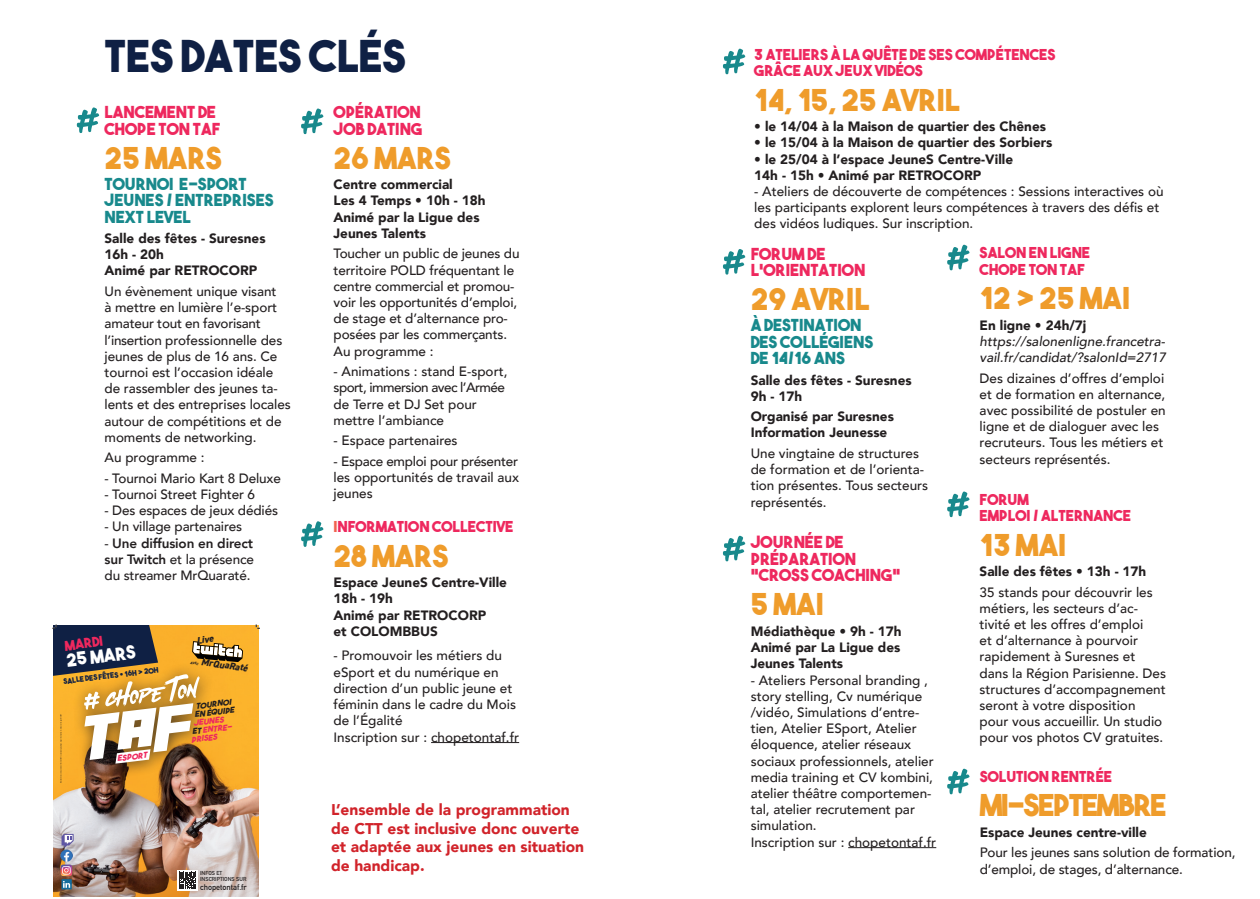
<style>
.page{position:relative;width:1260px;height:899px;background:#fff}
.page>*{position:absolute;margin:0;border:0;box-sizing:border-box;transform-origin:0 0}
.t1{font:43.8px "The Bold Font";color:#0f2044}
.t2{font:30px "The Bold Font";color:#ef9c2b}
.t3{font:30px "The Bold Font";letter-spacing:-.05em;color:#ef9c2b}
.t4{font:17.85px "The Bold Font";color:#fff}
.t5{font:16.5px/16.5px "The Bold Font";color:#ee285e}
.t6{font:16.5px/16.5px "The Bold Font";color:#18898c}
.t7{font:900 15.6px/18.6px "Avenir";color:#d1232a}
.t8{font:15px/16.5px "The Bold Font";color:#ee285e}
.t9{font:500 13.5px/16.2px "Avenir";color:#231f20}
.t10{font:900 13.5px/16.2px "Avenir";color:#231f20}
.t11{font:italic 500 13.5px/16.2px "Avenir";color:#231f20}
.t12{font:13.5px "The Bold Font";color:#ee285e}
.t13{font:italic 800 9.75px "DIN2014";color:#231f20}
.t14{font:700 8.1px "DIN Alternate";color:#231f20}
.t15{font:italic 7.95px/8.2px "The Bold Font";color:#ee285e;scale:1.07 1}
.t16{font:italic 7.95px/8.2px "The Bold Font";color:#231f20;scale:1.07 1}
.t17{font:7.5px "The Bold Font";color:#0f2044}
.t18{font:700 5.7px/6px "DIN Alternate";color:#231f20}
.t19{font:italic 800 3.45px "DIN2014";color:#231f20}
.s1{font-weight:800}
.s2{color:#f1614e}
.s3{font-size:15.15px}
.s4{color:#231f20}
</style>
<div class="page">
<hr style="left:431px;top:742px;width:88px;height:1px;background:#231f20">
<svg style="left:76px;top:107px;width:24px;height:26px"></svg>
<svg style="left:301px;top:108px;width:23px;height:26px"></svg>
<hr style="left:848px;top:847px;width:88px;height:1px;background:#231f20">
<svg style="left:722px;top:249px;width:24px;height:25px"></svg>
<svg style="left:722px;top:535px;width:24px;height:26px"></svg>
<svg style="left:947px;top:244px;width:23px;height:26px"></svg>
<svg style="left:947px;top:491px;width:23px;height:26px"></svg>
<svg style="left:301px;top:521px;width:23px;height:26px"></svg>
<img style="left:54px;top:625px;width:205px;height:271px">
<svg style="left:178px;top:870px;width:20px;height:20px"></svg>
<svg style="left:179px;top:871px;width:17px;height:17px"></svg>
<div style="left:72px;top:662px;width:142px;height:116px;background:#231f20;opacity:.75"></div>
<svg style="left:61px;top:878px;width:11px;height:11px"></svg>
<svg style="left:60px;top:833px;width:14px;height:54px"></svg>
<svg style="left:52px;top:624px;width:191px;height:139px"></svg>
<svg style="left:256px;top:624px;width:4px;height:5px"></svg>
<svg style="left:723px;top:48px;width:23px;height:26px"></svg>
<svg style="left:947px;top:768px;width:23px;height:26px"></svg>
<h1 class="t1" style="left:105px;top:28px;width:303px">TES DATES CLÉS</h1>
<p class="t5" style="left:105px;top:103px;width:117px">LANCEMENT DE<br>CHOPE TON TAF</p>
<h2 class="t2" style="left:105px;top:139px;width:119px">25 MARS</h2>
<p class="t6" style="left:105px;top:175px;width:170px">TOURNOI E-SPORT<br>JEUNES / ENTREPRISES<br>NEXT LEVEL</p>
<p class="t10" style="left:105px;top:230px;width:162px">Salle des fêtes - Suresnes<br>16h - 20h<br>Animé par RETROCORP</p>
<p class="t9" style="left:105px;top:282px;width:188px">Un évènement unique visant<br>à mettre en lumière l’e-sport amateur tout en favorisant l’insertion professionnelle des jeunes de plus de 16 ans. Ce tournoi est l’occasion idéale de rassembler des jeunes ta&shy;lents et des entreprises locales autour de compétitions et de moments de networking.</p>
<p class="t9" style="left:105px;top:448px;width:102px">Au programme :</p>
<p class="t9" style="left:105px;top:469px;width:178px">- Tournoi Mario Kart 8 Deluxe</p>
<p class="t9" style="left:105px;top:485px;width:152px">- Tournoi Street Fighter 6</p>
<p class="t9" style="left:105px;top:501px;width:175px">- Des espaces de jeux dédiés</p>
<p class="t9" style="left:105px;top:517px;width:139px">- Un village partenaires</p>
<p class="t9" style="left:105px;top:534px;width:151px;text-align:justify">- <span class="s1">Une diffusion en direct sur Twitch</span> et la présence du streamer MrQuaraté.</p>
<p class="t5" style="left:333px;top:103px;width:90px">OPÉRATION<br>JOB DATING</p>
<h2 class="t2" style="left:333px;top:139px;width:119px">26 MARS</h2>
<p class="t10" style="left:333px;top:176px;width:153px">Centre commercial<br>Les 4 Temps • 10h - 18h<br>Animé par la Ligue des<br>Jeunes Talents</p>
<p class="t9" style="left:333px;top:245px;width:187px">Toucher un public de jeunes du territoire POLD fréquentant le centre commercial et promou&shy;voir les opportunités d’emploi, de stage et d’alternance pro&shy;posées par les commerçants.<br>Au programme :</p>
<p class="t9" style="left:333px;top:362px;width:175px">- Animations : stand E-sport, sport, immersion avec l’Armée de Terre et DJ Set pour mettre l’ambiance</p>
<p class="t9" style="left:333px;top:431px;width:126px">- Espace partenaires</p>
<p class="t9" style="left:333px;top:452px;width:187px;text-align:justify">- Espace emploi pour présenter les opportunités de travail aux jeunes</p>
<p class="t8" style="left:333px;top:518px;width:181px"><span class="s2">I</span>NFORMATION COLLECTIVE</p>
<h2 class="t2" style="left:333px;top:536px;width:117px">28 MARS</h2>
<p class="t10" style="left:333px;top:574px;width:175px">Espace JeuneS Centre-Ville<br>18h - 19h<br>Animé par RETROCORP<br>et COLOMBBUS</p>
<p class="t9" style="left:333px;top:646px;width:187px">- Promouvoir les métiers du eSport et du numérique en direction d’un public jeune et féminin dans le cadre du Mois de l’Égalité<br>Inscription sur : chopetontaf.fr</p>
<p class="t13" style="left:196px;top:633px;width:19px;rotate:-6deg">Live</p>
<p class="t19" style="left:191px;top:660px;width:10px;rotate:8deg">AVEC</p>
<p class="t13" style="left:202px;top:655px;width:48px;rotate:7deg">MrQuaRaté</p>
<p class="t12" style="left:64px;top:637px;width:40px;rotate:-7deg">MARDI</p>
<h3 class="t4" style="left:65px;top:648px;width:71px;rotate:-7deg">25 MARS</h3>
<p class="t17" style="left:63px;top:676px;width:97px;rotate:-7deg">SALLE DES FÊTES <span class="s3">•</span> 16H &gt; 20H</p>
<p class="t16" style="left:193px;top:702px;width:39px;rotate:-7deg">TOURNOI en équipe</p>
<p class="t15" style="left:189px;top:719px;width:40px;text-indent:4px;rotate:-7deg">JEUNES <span class="s4">et</span> ENTRE-<br>PRISES</p>
<p class="t15" style="left:117px;top:754px;width:29px;rotate:-7deg">esport</p>
<p class="t18" style="left:200px;top:869px;width:48px">INFOS ET<br>INSCRIPTIONS SUR</p>
<p class="t14" style="left:200px;top:880px;width:48px">chopetontaf.fr</p>
<p class="t7" style="left:331px;top:799px;width:255px">L’ensemble de la programmation de CTT est inclusive donc ouverte et adaptée aux jeunes en situation de handicap.</p>
<p class="t8" style="left:754px;top:46px;width:303px">3 ATELIERS À LA QUÊTE DE SES COMPÉTENCES<br>GRÂCE AUX JEUX VIDÉOS</p>
<h2 class="t2" style="left:754px;top:81px;width:207px">14, 15, 25 AVRIL</h2>
<p class="t10" style="left:754px;top:118px;width:293px">• le 14/04 à la Maison de quartier des Chênes</p>
<p class="t10" style="left:754px;top:134px;width:300px">• le 15/04 à la Maison de quartier des Sorbiers</p>
<p class="t10" style="left:754px;top:150px;width:260px">• le 25/04 à l’espace JeuneS Centre-Ville<br>14h - 15h • Animé par RETROCORP</p>
<p class="t9" style="left:754px;top:182px;width:411px">- Ateliers de découverte de compétences : Sessions interactives où les participants explorent leurs compétences à travers des défis et des vidéos ludiques. Sur inscription.</p>
<p class="t5" style="left:750px;top:245px;width:116px">FORUM DE<br>L’ORIENTATION</p>
<h2 class="t2" style="left:750px;top:280px;width:120px">29 AVRIL</h2>
<p class="t6" style="left:750px;top:316px;width:124px">À DESTINATION<br>DES COLLÉGIENS<br>DE 14/16 ANS</p>
<p class="t10" style="left:750px;top:371px;width:162px">Salle des fêtes - Suresnes<br>9h - 17h</p>
<p class="t10" style="left:750px;top:408px;width:145px">Organisé par Suresnes<br>Information Jeunesse</p>
<p class="t9" style="left:750px;top:444px;width:179px">Une vingtaine de structures de formation et de l’orienta&shy;tion présentes. Tous secteurs représentés.</p>
<p class="t5" style="left:750px;top:533px;width:151px">JOURNÉE DE<br>PRÉPARATION "CROSS COACHING"</p>
<h2 class="t2" style="left:750px;top:585px;width:75px">5 MAI</h2>
<p class="t10" style="left:750px;top:622px;width:152px;text-align:justify">Médiathèque • 9h - 17h Animé par La Ligue des Jeunes Talents</p>
<p class="t9" style="left:750px;top:670px;width:187px">- Ateliers Personal branding , story stelling, Cv numérique /vidéo, Simulations d’entre&shy;tien, Atelier ESport, Atelier éloquence, atelier réseaux sociaux professionnels, atelier media training et CV kombini, atelier théâtre comportemen&shy;tal, atelier recrutement par simulation.<br>Inscription sur : chopetontaf.fr</p>
<p class="t8" style="left:979px;top:244px;width:112px">SALON EN LIGNE<br>CHOPE TON TAF</p>
<h2 class="t2" style="left:979px;top:279px;width:152px">12 &gt; 25 MAI</h2>
<p class="t10" style="left:979px;top:316px;width:108px">En ligne • 24h/7j</p>
<p class="t11" style="left:979px;top:333px;width:188px">https://salonenligne.francetra&shy;vail.fr/candidat/?salonId=2717</p>
<p class="t9" style="left:979px;top:369px;width:188px">Des dizaines d’offres d’emploi et de formation en alternance, avec possibilité de postuler en ligne et de dialoguer avec les recruteurs. Tous les métiers et secteurs représentés.</p>
<p class="t8" style="left:979px;top:490px;width:153px">FORUM<br>EMPLOI / ALTERNANCE</p>
<h2 class="t2" style="left:979px;top:525px;width:88px">13 MAI</h2>
<p class="t10" style="left:979px;top:563px;width:168px">Salle des fêtes • 13h - 17h</p>
<p class="t9" style="left:979px;top:583px;width:188px">35 stands pour découvrir les métiers, les secteurs d’ac&shy;tivité et les offres d’emploi<br>et d’alternance à pourvoir rapidement à Suresnes et dans la Région Parisienne. Des structures d’accompagnement seront à votre disposition pour vous accueillir. Un studio pour vos photos CV gratuites.</p>
<p class="t8" style="left:979px;top:768px;width:134px">SOLUTION RENTRÉE</p>
<h2 class="t3" style="left:979px;top:786px;width:188px">MI-SEPTEMBRE</h2>
<p class="t10" style="left:979px;top:823px;width:169px">Espace Jeunes centre-ville</p>
<p class="t9" style="left:979px;top:843px;width:257px">Pour les jeunes sans solution de formation, d’emploi, de stages, d’alternance.</p>
</div>
